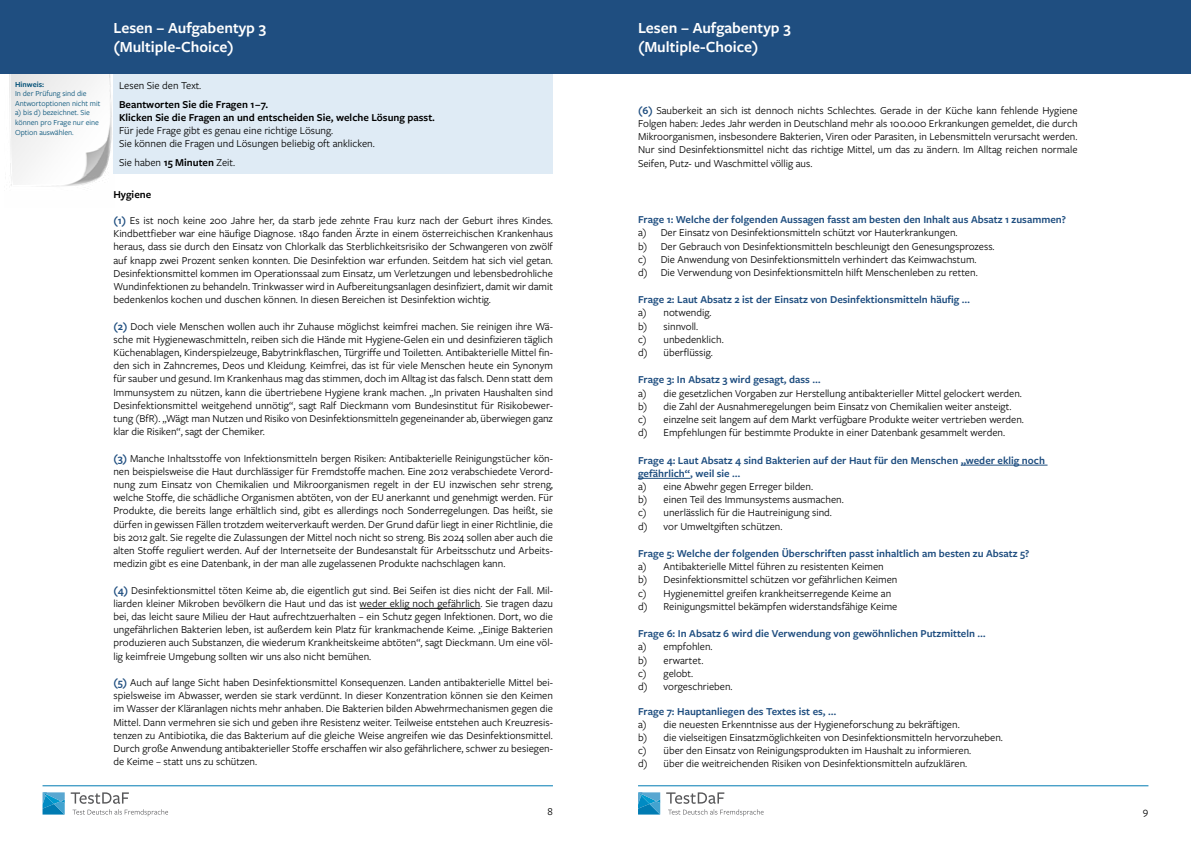
<style>
.page{position:relative;width:1191px;height:842px;background:#fff}
.page>*{position:absolute;margin:0;border:0;box-sizing:border-box;transform-origin:0 0}
.t1{font:600 16px/19.2px "Freight Sans Pro";color:#fff}
.t2{font:11px/13.2px "Freight Sans Pro";color:#000}
.t3{font:600 11px/13.2px "Freight Sans Pro";color:#1f4e80}
.t4{font:600 11px/13.2px "Freight Sans Pro";color:#000}
.t5{font:8px/9.6px "Freight Sans Pro";color:#004f76}
.t6{font:600 8px "Freight Sans Pro";color:#004f76}
.s1{font-weight:600}
.s2{font-weight:600;color:#1f4e80}
</style>
<div class="page">
<svg style="left:43px;top:792px;width:22px;height:22px"></svg>
<svg style="left:71px;top:792px;width:97px;height:24px"></svg>
<svg style="left:638px;top:792px;width:22px;height:22px"></svg>
<svg style="left:666px;top:792px;width:97px;height:24px"></svg>
<hr style="left:43px;top:785px;width:510px;height:1px;background:#007bb2">
<hr style="left:638px;top:785px;width:510px;height:1px;background:#007bb2">
<img style="left:9px;top:74px;width:103px;height:113px">
<hr style="left:961px;top:465px;width:86px;height:1px;background:#1f4e80">
<hr style="left:638px;top:478px;width:52px;height:1px;background:#1f4e80">
<div style="left:113px;top:69px;width:440px;height:105px;background:#dfebf5"></div>
<div style="left:0;top:0;width:1191px;height:74px;background:#1f4e80"></div>
<hr style="left:360px;top:608px;width:120px;height:1px;background:#000">
<p class="t6" style="left:15px;top:79px;width:30px">Hinweis:</p>
<p class="t5" style="left:15px;top:89px;width:87px">In der Prüfung sind die<br>Antwortoptionen nicht mit a) bis d) bezeichnet. Sie können pro Frage nur eine<br>Option auswählen.</p>
<h1 class="t1" style="left:113px;top:17px;width:154px">Lesen – Aufgabentyp 3 (Multiple-Choice)</h1>
<h1 class="t1" style="left:638px;top:17px;width:154px">Lesen – Aufgabentyp 3 (Multiple-Choice)</h1>
<p class="t2" style="left:119px;top:78px;width:84px">Lesen Sie den Text.</p>
<p class="t4" style="left:119px;top:97px;width:317px">Beantworten Sie die Fragen 1 –7.<br>Klicken Sie die Fragen an und entscheiden Sie, welche Lösung passt.</p>
<p class="t2" style="left:119px;top:123px;width:257px">Für jede Frage gibt es genau eine richtige Lösung.<br>Sie können die Fragen und Lösungen beliebig oft anklicken.</p>
<p class="t2" style="left:119px;top:155px;width:118px">Sie haben <span class="s1">15 Minuten</span> Zeit.</p>
<p class="t4" style="left:113px;top:187px;width:39px">Hygiene</p>
<p class="t2" style="left:113px;top:213px;width:441px;text-align:justify"><span class="s2">(1)</span> Es ist noch keine 200 Jahre her, da starb jede zehnte Frau kurz nach der Geburt ihres Kindes.<br>Kindbettfieber war eine häufige Diagnose. 1840 fanden Ärzte in einem österreichischen Krankenhaus heraus, dass sie durch den Einsatz von Chlorkalk das Sterblichkeitsrisiko der Schwangeren von zwölf auf knapp zwei Prozent senken konnten. Die Desinfektion war erfunden. Seitdem hat sich viel getan.<br>Desinfektionsmittel kommen im Operationssaal zum Einsatz, um Verletzungen und lebensbedrohliche Wundinfektionen zu behandeln. Trinkwasser wird in Aufbereitungsanlagen desinfiziert, damit wir damit bedenkenlos kochen und duschen können. In diesen Bereichen ist Desinfektion wichtig.</p>
<p class="t2" style="left:113px;top:319px;width:441px;text-align:justify"><span class="s2">(2)</span> Doch viele Menschen wollen auch ihr Zuhause möglichst keimfrei machen. Sie reinigen ihre Wä&shy;sche mit Hygienewaschmitteln, reiben sich die Hände mit Hygiene-Gelen ein und desinfizieren täglich Küchenablagen, Kinderspielzeuge, Babytrinkflaschen, Türgriffe und Toiletten. Antibakterielle Mittel fin&shy;den sich in Zahncremes, Deos und Kleidung. Keimfrei, das ist für viele Menschen heute ein Synonym für sauber und gesund. Im Krankenhaus mag das stimmen, doch im Alltag ist das falsch. Denn statt dem Immunsystem zu nützen, kann die übertriebene Hygiene krank machen. „In privaten Haushalten sind Desinfektionsmittel weitgehend unnötig“, sagt Ralf Dieckmann vom Bundesinstitut für Risikobewer&shy;tung (BfR). „Wägt man Nutzen und Risiko von Desinfektionsmitteln gegeneinander ab, überwiegen ganz klar die Risiken“, sagt der Chemiker.</p>
<p class="t2" style="left:113px;top:451px;width:441px;text-align:justify"><span class="s2">(3)</span> Manche Inhaltsstoffe von Infektionsmitteln bergen Risiken: Antibakterielle Reinigungstücher kön&shy;nen beispielsweise die Haut durchlässiger für Fremdstoffe machen. Eine 2012 verabschiedete Verord&shy;nung zum Einsatz von Chemikalien und Mikroorganismen regelt in der EU inzwischen sehr streng, welche Stoffe, die schädliche Organismen abtöten, von der EU anerkannt und genehmigt werden. Für Produkte, die bereits lange erhältlich sind, gibt es allerdings noch Sonderregelungen. Das heißt, sie dürfen in gewissen Fällen trotzdem weiterverkauft werden. Der Grund dafür liegt in einer Richtlinie, die bis 2012 galt. Sie regelte die Zulassungen der Mittel noch nicht so streng. Bis 2024 sollen aber auch die alten Stoffe reguliert werden. Auf der Internetseite der Bundesanstalt für Arbeitsschutz und Arbeits&shy;medizin gibt es eine Datenbank, in der man alle zugelassenen Produkte nachschlagen kann.</p>
<p class="t2" style="left:113px;top:583px;width:441px;text-align:justify"><span class="s2">(4)</span> Desinfektionsmittel töten Keime ab, die eigentlich gut sind. Bei Seifen ist dies nicht der Fall. Mil&shy;liarden kleiner Mikroben bevölkern die Haut und das ist weder eklig noch gefährlich. Sie tragen dazu bei, das leicht saure Milieu der Haut aufrechtzuerhalten – ein Schutz gegen Infektionen. Dort, wo die ungefährlichen Bakterien leben, ist außerdem kein Platz für krankmachende Keime. „Einige Bakterien produzieren auch Substanzen, die wiederum Krankheitskeime abtöten“, sagt Dieckmann. Um eine völ&shy;lig keimfreie Umgebung sollten wir uns also nicht bemühen.</p>
<p class="t2" style="left:113px;top:675px;width:441px;text-align:justify"><span class="s2">(5)</span> Auch auf lange Sicht haben Desinfektionsmittel Konsequenzen. Landen antibakterielle Mittel bei&shy;spielsweise im Abwasser, werden sie stark verdünnt. In dieser Konzentration können sie den Keimen im Wasser der Kläranlagen nichts mehr anhaben. Die Bakterien bilden Abwehrmechanismen gegen die Mittel. Dann vermehren sie sich und geben ihre Resistenz weiter. Teilweise entstehen auch Kreuzresis&shy;tenzen zu Antibiotika, die das Bakterium auf die gleiche Weise angreifen wie das Desinfektionsmittel.<br>Durch große Anwendung antibakterieller Stoffe erschaffen wir also gefährlichere, schwer zu besiegen&shy;de Keime – statt uns zu schützen.</p>
<p class="t2" style="left:638px;top:103px;width:441px;text-align:justify"><span class="s2">(6)</span> Sauberkeit an sich ist dennoch nichts Schlechtes. Gerade in der Küche kann fehlende Hygiene Folgen haben: Jedes Jahr werden in Deutschland mehr als 100.000 Erkrankungen gemeldet, die durch Mikroorganismen, insbesondere Bakterien, Viren oder Parasiten, in Lebensmitteln verursacht werden.<br>Nur sind Desinfektionsmittel nicht das richtige Mittel, um das zu ändern. Im Alltag reichen normale Seifen, Putz- und Waschmittel völlig aus.</p>
<p class="t3" style="left:638px;top:212px;width:429px">Frage 1: Welche der folgenden Aussagen fasst am besten den Inhalt aus Absatz 1 zusammen?</p>
<p class="t2" style="left:638px;top:226px;width:358px">a) Der Einsatz von Desinfektionsmitteln schützt vor Hauterkrankungen.<br>b) Der Gebrauch von Desinfektionsmitteln beschleunigt den Genesungsprozess. c) Die Anwendung von Desinfektionsmitteln verhindert das Keimwachstum.<br>d) Die Verwendung von Desinfektionsmitteln hilft Menschenleben zu retten.</p>
<p class="t3" style="left:638px;top:293px;width:334px">Frage 2: Laut Absatz 2 ist der Einsatz von Desinfektionsmitteln häufig …</p>
<p class="t2" style="left:638px;top:306px;width:87px">a) notwendig.<br>b) sinnvoll.<br>c) unbedenklich. d) überflüssig.</p>
<p class="t3" style="left:638px;top:373px;width:184px">Frage 3: In Absatz 3 wird gesagt, dass …</p>
<p class="t2" style="left:638px;top:386px;width:387px">a) die gesetzlichen Vorgaben zur Herstellung antibakterieller Mittel gelockert werden. b) die Zahl der Ausnahmeregelungen beim Einsatz von Chemikalien weiter ansteigt.<br>c) einzelne seit langem auf dem Markt verfügbare Produkte weiter vertrieben werden. d) Empfehlungen für bestimmte Produkte in einer Datenbank gesammelt werden.</p>
<p class="t3" style="left:638px;top:453px;width:408px">Frage 4: Laut Absatz 4 sind Bakterien auf der Haut für den Menschen „weder eklig noch gefährlich“, weil sie …</p>
<p class="t2" style="left:638px;top:479px;width:207px">a) eine Abwehr gegen Erreger bilden.<br>b) einen Teil des Immunsystems ausmachen. c) unerlässlich für die Hautreinigung sind. d) vor Umweltgiften schützen.</p>
<p class="t3" style="left:638px;top:546px;width:393px">Frage 5: Welche der folgenden Überschriften passt inhaltlich am besten zu Absatz 5?</p>
<p class="t2" style="left:638px;top:560px;width:261px">a) Antibakterielle Mittel führen zu resistenten Keimen<br>b) Desinfektionsmittel schützen vor gefährlichen Keimen c) Hygienemittel greifen krankheitserregende Keime an d) Reinigungsmittel bekämpfen widerstandsfähige Keime</p>
<p class="t3" style="left:638px;top:627px;width:349px">Frage 6: In Absatz 6 wird die Verwendung von gewöhnlichen Putzmitteln …</p>
<p class="t2" style="left:638px;top:640px;width:96px">a) empfohlen.<br>b) erwartet.<br>c) gelobt.<br>d) vorgeschrieben.</p>
<p class="t3" style="left:638px;top:704px;width:200px">Frage 7: Hauptanliegen des Textes ist es, …</p>
<p class="t2" style="left:638px;top:717px;width:366px">a) die neuesten Erkenntnisse aus der Hygieneforschung zu bekräftigen.<br>b) die vielseitigen Einsatzmöglichkeiten von Desinfektionsmitteln hervorzuheben. c) über den Einsatz von Reinigungsprodukten im Haushalt zu informieren.<br>d) über die weitreichenden Risiken von Desinfektionsmitteln aufzuklären.</p>
<p class="t2" style="left:547px;top:804px;width:7px">8</p>
<p class="t2" style="left:1142px;top:804px;width:7px">9</p>
</div>
